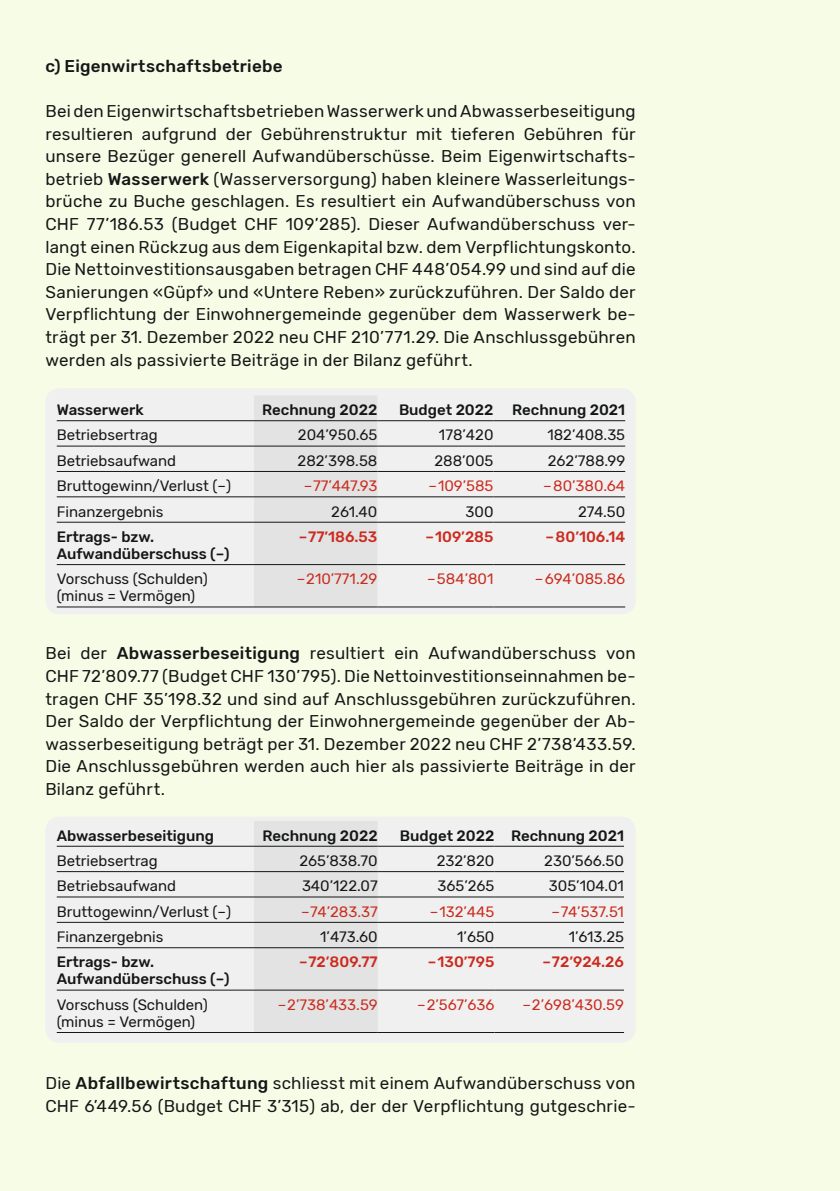
<style>
.page{position:relative;width:840px;height:1191px;background:#fff}
.page>*{position:absolute;margin:0;border:0;box-sizing:border-box;transform-origin:0 0}
.t1{font:17px/22.6px "Rubik";letter-spacing:.015em;color:#151616;text-align:justify}
.t2{font:500 17px "Rubik";letter-spacing:.015em;color:#151616}
.t3{font:15px/17px "Rubik";color:#151616}
.t4{font:500 15px/17px "Rubik";color:#151616}
.t5{font:15px "Rubik";color:#cb2b1e}
.t6{font:500 15px "Rubik";color:#cb2b1e}
.s1{font-weight:500}
</style>
<div class="page">
<div style="left:0;top:0;width:839px;height:1191px;background:#f7fce7"></div>
<div style="left:45px;top:816px;width:590px;height:226px;background:#f0f0f0;border-radius:14px"></div>
<div style="left:254px;top:821px;width:123px;height:211px;background:#e3e3e3"></div>
<hr style="left:57px;top:846px;width:197px;height:1px;background:#151616">
<hr style="left:254px;top:846px;width:123px;height:1px;background:#151616">
<hr style="left:377px;top:846px;width:117px;height:1px;background:#151616">
<hr style="left:494px;top:846px;width:129px;height:1px;background:#151616">
<hr style="left:57px;top:871px;width:197px;height:1px;background:#151616">
<hr style="left:254px;top:871px;width:123px;height:1px;background:#151616">
<hr style="left:377px;top:871px;width:117px;height:1px;background:#151616">
<hr style="left:494px;top:871px;width:129px;height:1px;background:#151616">
<hr style="left:57px;top:896px;width:197px;height:1px;background:#151616">
<hr style="left:254px;top:896px;width:123px;height:1px;background:#151616">
<hr style="left:377px;top:896px;width:117px;height:1px;background:#151616">
<hr style="left:494px;top:896px;width:129px;height:1px;background:#151616">
<hr style="left:57px;top:922px;width:197px;height:1px;background:#151616">
<hr style="left:254px;top:922px;width:123px;height:1px;background:#151616">
<hr style="left:377px;top:922px;width:117px;height:1px;background:#151616">
<hr style="left:494px;top:922px;width:129px;height:1px;background:#151616">
<hr style="left:57px;top:947px;width:197px;height:1px;background:#151616">
<hr style="left:254px;top:947px;width:123px;height:1px;background:#151616">
<hr style="left:377px;top:947px;width:117px;height:1px;background:#151616">
<hr style="left:494px;top:947px;width:129px;height:1px;background:#151616">
<hr style="left:57px;top:989px;width:197px;height:1px;background:#151616">
<hr style="left:254px;top:989px;width:123px;height:1px;background:#151616">
<hr style="left:377px;top:989px;width:117px;height:1px;background:#151616">
<hr style="left:494px;top:989px;width:129px;height:1px;background:#151616">
<hr style="left:57px;top:1032px;width:197px;height:1px;background:#151616">
<hr style="left:254px;top:1032px;width:123px;height:1px;background:#151616">
<hr style="left:377px;top:1032px;width:117px;height:1px;background:#151616">
<hr style="left:494px;top:1032px;width:129px;height:1px;background:#151616">
<div style="left:45px;top:388px;width:590px;height:226px;background:#f0f0f0;border-radius:14px"></div>
<div style="left:254px;top:396px;width:123px;height:210px;background:#e3e3e3"></div>
<hr style="left:57px;top:420px;width:197px;height:1px;background:#151616">
<hr style="left:254px;top:420px;width:123px;height:1px;background:#151616">
<hr style="left:377px;top:420px;width:116px;height:1px;background:#151616">
<hr style="left:493px;top:420px;width:132px;height:1px;background:#151616">
<hr style="left:57px;top:446px;width:197px;height:1px;background:#151616">
<hr style="left:254px;top:446px;width:123px;height:1px;background:#151616">
<hr style="left:377px;top:446px;width:116px;height:1px;background:#151616">
<hr style="left:493px;top:446px;width:132px;height:1px;background:#151616">
<hr style="left:57px;top:471px;width:197px;height:1px;background:#151616">
<hr style="left:254px;top:471px;width:123px;height:1px;background:#151616">
<hr style="left:377px;top:471px;width:116px;height:1px;background:#151616">
<hr style="left:493px;top:471px;width:132px;height:1px;background:#151616">
<hr style="left:57px;top:496px;width:197px;height:1px;background:#151616">
<hr style="left:254px;top:496px;width:123px;height:1px;background:#151616">
<hr style="left:377px;top:496px;width:116px;height:1px;background:#151616">
<hr style="left:493px;top:496px;width:132px;height:1px;background:#151616">
<hr style="left:57px;top:522px;width:197px;height:1px;background:#151616">
<hr style="left:254px;top:522px;width:123px;height:1px;background:#151616">
<hr style="left:377px;top:522px;width:116px;height:1px;background:#151616">
<hr style="left:493px;top:522px;width:132px;height:1px;background:#151616">
<hr style="left:57px;top:564px;width:197px;height:1px;background:#151616">
<hr style="left:254px;top:564px;width:123px;height:1px;background:#151616">
<hr style="left:377px;top:564px;width:116px;height:1px;background:#151616">
<hr style="left:493px;top:564px;width:132px;height:1px;background:#151616">
<hr style="left:57px;top:606px;width:197px;height:1px;background:#151616">
<hr style="left:254px;top:606px;width:123px;height:1px;background:#151616">
<hr style="left:377px;top:606px;width:116px;height:1px;background:#151616">
<hr style="left:493px;top:606px;width:132px;height:1px;background:#151616">
<p class="t2" style="left:45px;top:56px;width:239px">c) Eigenwirtschaftsbetriebe</p>
<p class="t1" style="left:45px;top:100px;width:591px">Bei den Eigenwirtschaftsbetrieben Wasserwerk und Abwasserbeseitigung resultieren aufgrund der Gebührenstruktur mit tieferen Gebühren für unsere Bezüger generell Aufwandüberschüsse. Beim Eigenwirtschafts&shy;betrieb <span class="s1">Wasserwerk</span> (Wasserversorgung) haben kleinere Wasserleitungs&shy;brüche zu Buche geschlagen. Es resultiert ein Aufwandüberschuss von CHF 77’186.53 (Budget CHF 109’285). Dieser Aufwandüberschuss ver&shy;langt einen Rückzug aus dem Eigenkapital bzw. dem Verpflichtungskonto.<br>Die Nettoinvestitionsausgaben betragen CHF 448’054.99 und sind auf die Sanierungen «Güpf» und «Untere Reben» zurückzuführen. Der Saldo der Verpflichtung der Einwohnergemeinde gegenüber dem Wasserwerk be&shy;trägt per 31. Dezember 2022 neu CHF 210’771.29. Die Anschlussgebühren werden als passivierte Beiträge in der Bilanz geführt.</p>
<p class="t4" style="left:57px;top:402px;width:88px">Wasserwerk</p>
<p class="t4" style="left:262px;top:402px;width:117px">Rechnung 2022</p>
<p class="t4" style="left:399px;top:402px;width:227px">Budget 2022 Rechnung 2021</p>
<p class="t3" style="left:57px;top:427px;width:102px">Betriebsertrag</p>
<p class="t3" style="left:298px;top:427px;width:81px">204’950.65</p>
<p class="t3" style="left:438px;top:427px;width:56px">178’420</p>
<p class="t3" style="left:547px;top:427px;width:79px">182’408.35</p>
<p class="t3" style="left:57px;top:452px;width:121px">Betriebsaufwand</p>
<p class="t3" style="left:297px;top:452px;width:81px">282’398.58</p>
<p class="t3" style="left:434px;top:452px;width:61px">288’005</p>
<p class="t3" style="left:547px;top:452px;width:79px">262’788.99</p>
<p class="t3" style="left:57px;top:478px;width:176px">Bruttogewinn/Verlust (–)</p>
<p class="t5" style="left:303px;top:477px;width:75px">–77’447.93</p>
<p class="t5" style="left:428px;top:477px;width:66px">–109’585</p>
<p class="t5" style="left:542px;top:477px;width:84px">–80’380.64</p>
<p class="t3" style="left:57px;top:503px;width:108px">Finanzergebnis</p>
<p class="t3" style="left:331px;top:503px;width:48px">261.40</p>
<p class="t3" style="left:465px;top:503px;width:29px">300</p>
<p class="t3" style="left:577px;top:503px;width:49px">274.50</p>
<p class="t4" style="left:57px;top:528px;width:174px">Ertrags- bzw.<br>Aufwandüberschuss (–)</p>
<p class="t6" style="left:299px;top:528px;width:80px">–77’186.53</p>
<p class="t6" style="left:425px;top:528px;width:69px">–109’285</p>
<p class="t6" style="left:545px;top:528px;width:81px">–80’106.14</p>
<p class="t3" style="left:57px;top:571px;width:152px">Vorschuss (Schulden) (minus = Vermögen)</p>
<p class="t5" style="left:296px;top:570px;width:82px">–210’771.29</p>
<p class="t5" style="left:427px;top:570px;width:68px">–584’801</p>
<p class="t5" style="left:534px;top:570px;width:92px">–694’085.86</p>
<p class="t1" style="left:45px;top:642px;width:591px">Bei der <span class="s1">Abwasserbeseitigung</span> resultiert ein Aufwandüberschuss von CHF 72’809.77 (Budget CHF 130’795). Die Nettoinvestitionseinnahmen be&shy;tragen CHF 35’198.32 und sind auf Anschlussgebühren zurückzuführen.<br>Der Saldo der Verpflichtung der Einwohnergemeinde gegenüber der Ab&shy;wasserbeseitigung beträgt per 31. Dezember 2022 neu CHF 2’738’433.59.<br>Die Anschlussgebühren werden auch hier als passivierte Beiträge in der Bilanz geführt.</p>
<p class="t4" style="left:57px;top:827px;width:159px">Abwasserbeseitigung</p>
<p class="t4" style="left:262px;top:827px;width:117px">Rechnung 2022</p>
<p class="t4" style="left:399px;top:827px;width:225px">Budget 2022 Rechnung 2021</p>
<p class="t3" style="left:57px;top:852px;width:102px">Betriebsertrag</p>
<p class="t3" style="left:299px;top:852px;width:80px">265’838.70</p>
<p class="t3" style="left:436px;top:852px;width:59px">232’820</p>
<p class="t3" style="left:544px;top:852px;width:81px">230’566.50</p>
<p class="t3" style="left:57px;top:878px;width:121px">Betriebsaufwand</p>
<p class="t3" style="left:302px;top:878px;width:77px">340’122.07</p>
<p class="t3" style="left:437px;top:878px;width:58px">365’265</p>
<p class="t3" style="left:548px;top:878px;width:77px">305’104.01</p>
<p class="t3" style="left:57px;top:903px;width:176px">Bruttogewinn/Verlust (–)</p>
<p class="t5" style="left:301px;top:903px;width:78px">–74’283.37</p>
<p class="t5" style="left:429px;top:903px;width:66px">–132’445</p>
<p class="t5" style="left:551px;top:903px;width:74px">–74’537.51</p>
<p class="t3" style="left:57px;top:928px;width:108px">Finanzergebnis</p>
<p class="t3" style="left:320px;top:928px;width:59px">1’473.60</p>
<p class="t3" style="left:457px;top:928px;width:39px">1’650</p>
<p class="t3" style="left:568px;top:928px;width:57px">1’613.25</p>
<p class="t4" style="left:57px;top:954px;width:174px">Ertrags- bzw.<br>Aufwandüberschuss (–)</p>
<p class="t6" style="left:299px;top:953px;width:80px">–72’809.77</p>
<p class="t6" style="left:428px;top:953px;width:68px">–130’795</p>
<p class="t6" style="left:542px;top:953px;width:83px">–72’924.26</p>
<p class="t3" style="left:57px;top:996px;width:152px">Vorschuss (Schulden) (minus = Vermögen)</p>
<p class="t5" style="left:277px;top:996px;width:101px">–2’738’433.59</p>
<p class="t5" style="left:417px;top:996px;width:79px">–2’567’636</p>
<p class="t5" style="left:522px;top:996px;width:103px">–2’698’430.59</p>
<p class="t1" style="left:45px;top:1072px;width:591px">Die <span class="s1">Abfallbewirtschaftung</span> schliesst mit einem Aufwandüberschuss von<br>CHF 6’449.56 (Budget CHF 3’315) ab, der der Verpflichtung gutgeschrie-</p>
</div>
